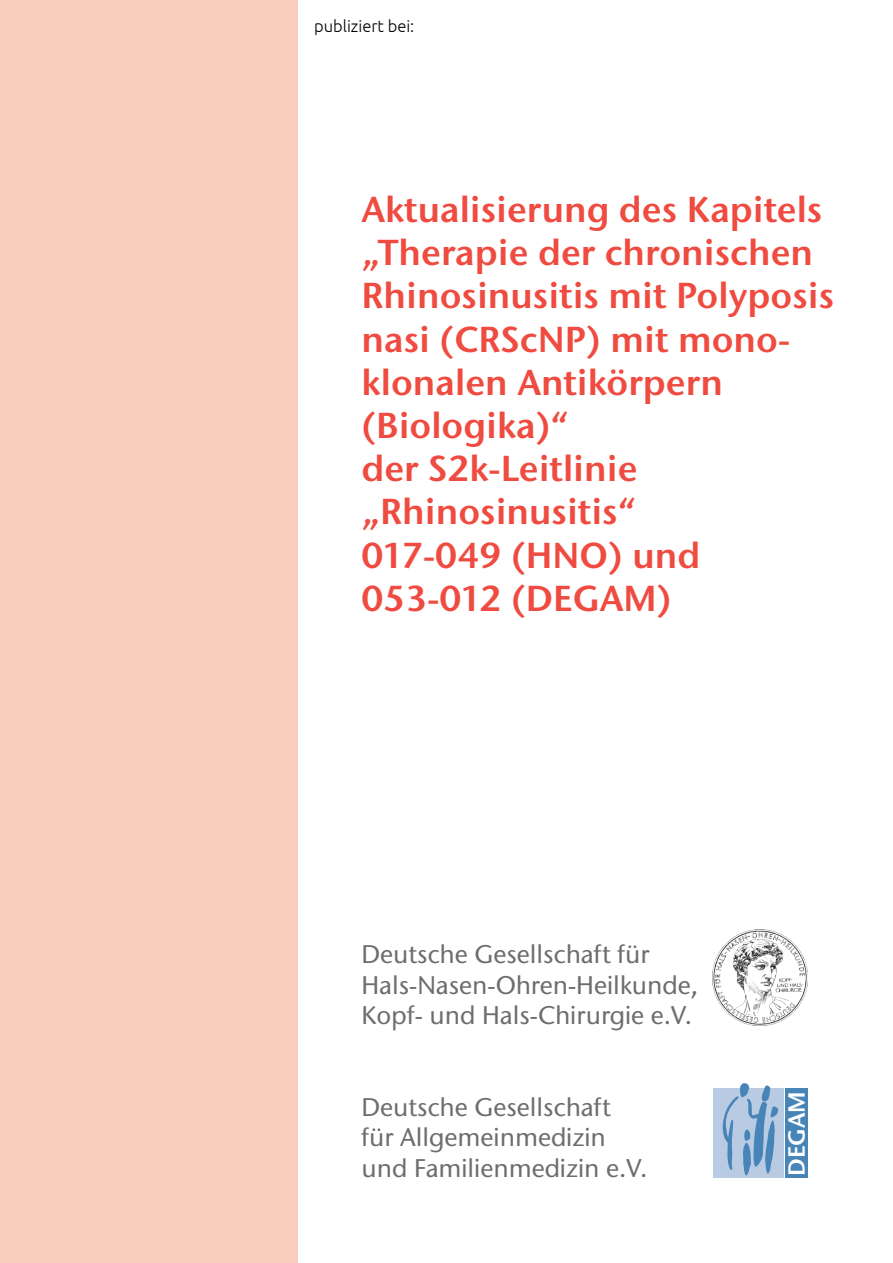
<style>
.page{position:relative;width:893px;height:1263px;background:#fff}
.page>*{position:absolute;margin:0;border:0;box-sizing:border-box;transform-origin:0 0}
.t1{font:600 36px/43.2px "Stone Sans ITC Pro";color:#ef4b40}
.t2{font:500 25.5px/30.6px "Stone Sans ITC Std";color:#6c6d70}
.t3{font:600 23.4px "Stone Sans ITC Pro";letter-spacing:.005em;color:#fff}
.t4{font:300 16.5px "Ubuntu";color:#000}
</style>
<div class="page">
<div style="left:0;top:0;width:298px;height:1263px;background:#fbcfbf"></div>
<div style="left:713px;top:1089px;width:70px;height:89px;background:#b9cbe3"></div>
<div style="left:785px;top:1089px;width:22px;height:89px;background:#4785b8"></div>
<svg style="left:723px;top:1083px;width:55px;height:93px"></svg>
<img style="left:712px;top:929px;width:96px;height:97px">
<p class="t4" style="left:314px;top:17px;width:102px">publiziert bei:</p>
<p class="t1" style="left:361px;top:188px;width:474px">Aktualisierung des Kapitels „Therapie der chronischen<br>Rhinosinusitis mit Polyposis nasi (CRScNP) mit mono&shy;klonalen Antikörpern (Biologika)“<br>der S2k-Leitlinie „Rhinosinusitis“<br>017-049 (HNO) und<br>053-012 (DEGAM)</p>
<p class="t2" style="left:361px;top:939px;width:338px">Deutsche Gesellschaft für<br>Hals-Nasen-Ohren-Heilkunde,<br>Kopf- und Hals-Chirurgie e.V.</p>
<p class="t2" style="left:361px;top:1091px;width:287px">Deutsche Gesellschaft für Allgemeinmedizin und Familienmedizin e.V.</p>
<p class="t3" style="left:782px;top:1176px;width:87px;rotate:-90deg">DEGAM</p>
</div>
